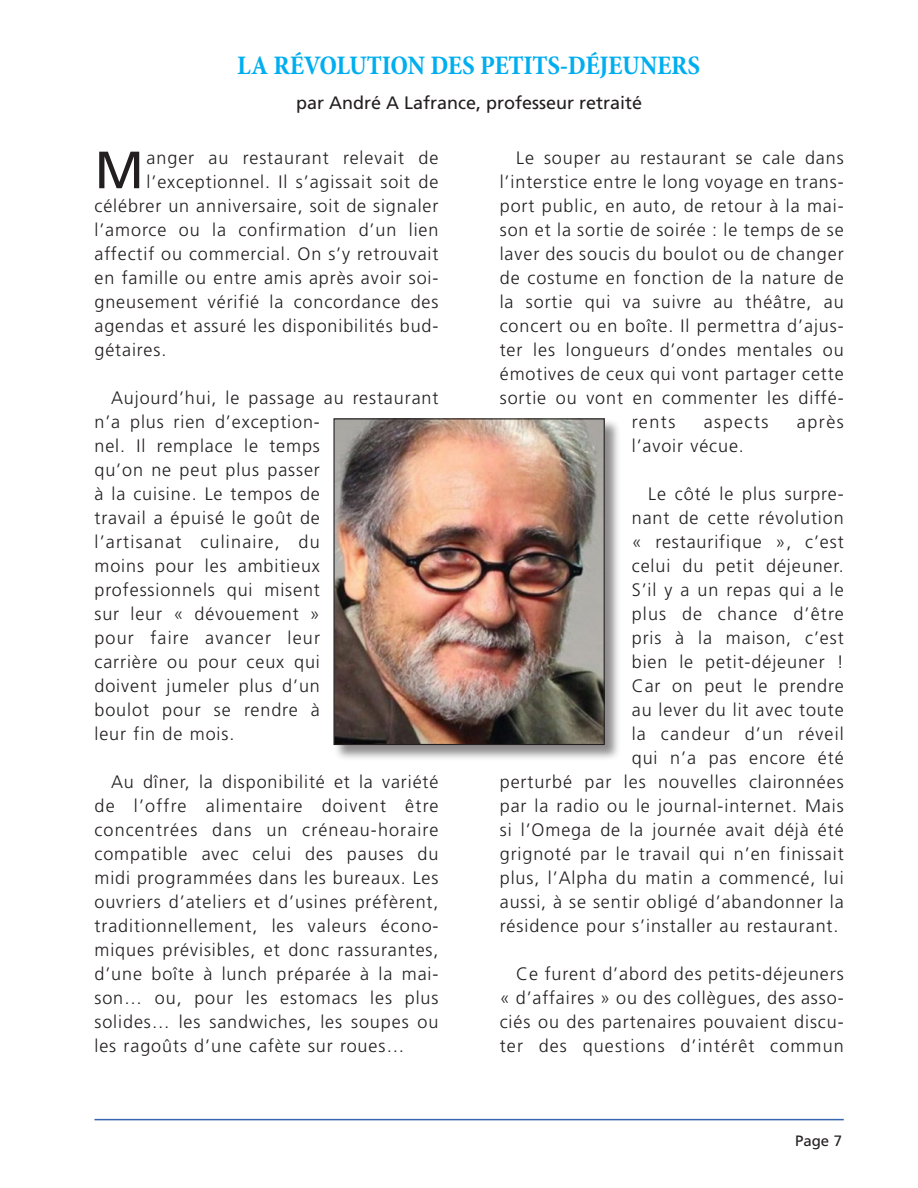
<style>
.page{position:relative;width:918px;height:1188px;background:#fff}
.page>*{position:absolute;margin:0;border:0;box-sizing:border-box;transform-origin:0 0}
.t1{font:52.35px "Frutiger";color:#231f20}
.t2{font:700 condensed 27px "Minion Pro";letter-spacing:-.01em;color:#00aeef}
.t3{font:300 18px/24px "Frutiger";letter-spacing:.05em;color:#231f20;text-align:justify}
.t4{font:18px "Frutiger";color:#231f20}
.t5{font:300 18px "Frutiger";letter-spacing:.08em;color:#231f20}
.t6{font:15px "Frutiger";color:#231f20}
</style>
<div class="page">
<hr style="left:94px;top:1119px;width:750px;height:1px;background:#3965b0">
<div style="left:334px;top:418px;width:287px;height:343px;background:#231f20;opacity:.52"></div>
<img style="left:335px;top:420px;width:268px;height:323px">
<div style="left:333px;top:418px;width:272px;height:327px;border:1px solid #231f20"></div>
<p class="t2" style="left:237px;top:46px;width:464px">LA RÉVOLUTION DES PETITS-DÉJEUNERS</p>
<p class="t4" style="left:296px;top:92px;width:348px">par André A Lafrance, professeur retraité</p>
<p class="t1" style="left:94px;top:139px;width:51px">M</p>
<p class="t3" style="left:147px;top:146px;width:293px">anger au restaurant relevait de</p>
<p class="t3" style="left:147px;top:170px;width:293px">l’exceptionnel. Il s’agissait soit de</p>
<p class="t3" style="left:94px;top:194px;width:346px">célébrer un anniversaire, soit de signaler</p>
<p class="t3" style="left:94px;top:218px;width:346px">l’amorce ou la confirmation d’un lien</p>
<p class="t3" style="left:94px;top:242px;width:345px">affectif ou commercial. On s’y retrouvait</p>
<p class="t3" style="left:94px;top:266px;width:345px">en famille ou entre amis après avoir soi-</p>
<p class="t3" style="left:94px;top:290px;width:345px">gneusement vérifié la concordance des</p>
<p class="t3" style="left:94px;top:314px;width:345px">agendas et assuré les disponibilités bud-</p>
<p class="t3" style="left:94px;top:338px;width:73px">gétaires.</p>
<p class="t3" style="left:94px;top:386px;width:345px;text-align:left;text-indent:16px">Aujourd’hui, le passage au restaurant n’a plus rien d’exception-<br>nel. Il remplace le temps<br>qu’on ne peut plus passer<br>à la cuisine. Le tempos de<br>travail a épuisé le goût de<br>l’artisanat culinaire, du<br>moins pour les ambitieux professionnels qui misent<br>sur leur « dévouement »<br>pour faire avancer leur<br>carrière ou pour ceux qui<br>doivent jumeler plus d’un<br>boulot pour se rendre à<br>leur fin de mois.</p>
<p class="t3" style="left:94px;top:770px;width:346px;text-indent:16px">Au dîner, la disponibilité et la variété de l’offre alimentaire doivent être concentrées dans un créneau-horaire compatible avec celui des pauses du midi programmées dans les bureaux. Les ouvriers d’ateliers et d’usines préfèrent, traditionnellement, les valeurs écono&shy;miques prévisibles, et donc rassurantes, d’une boîte à lunch préparée à la mai&shy;son… ou, pour les estomacs les plus solides… les sandwiches, les soupes ou les ragoûts d’une cafète sur roues…</p>
<p class="t3" style="left:516px;top:146px;width:329px">Le souper au restaurant se cale dans</p>
<p class="t3" style="left:500px;top:170px;width:345px">l’interstice entre le long voyage en trans-</p>
<p class="t3" style="left:500px;top:194px;width:345px">port public, en auto, de retour à la mai-</p>
<p class="t3" style="left:500px;top:218px;width:345px">son et la sortie de soirée : le temps de se</p>
<p class="t3" style="left:500px;top:242px;width:346px">laver des soucis du boulot ou de changer</p>
<p class="t3" style="left:500px;top:266px;width:345px">de costume en fonction de la nature de</p>
<p class="t3" style="left:500px;top:290px;width:345px">la sortie qui va suivre au théâtre, au</p>
<p class="t3" style="left:500px;top:314px;width:345px">concert ou en boîte. Il permettra d’ajus-</p>
<p class="t3" style="left:500px;top:338px;width:346px">ter les longueurs d’ondes mentales ou</p>
<p class="t3" style="left:500px;top:362px;width:345px">émotives de ceux qui vont partager cette</p>
<p class="t3" style="left:500px;top:386px;width:345px">sortie ou vont en commenter les diffé-</p>
<p class="t3" style="left:632px;top:410px;width:45px">rents</p>
<p class="t5" style="left:704px;top:412px;width:66px">aspects</p>
<p class="t3" style="left:797px;top:410px;width:48px">après</p>
<p class="t3" style="left:632px;top:434px;width:114px">l’avoir vécue.</p>
<p class="t3" style="left:500px;top:482px;width:346px;text-align:right">Le côté le plus surpre-<br>nant de cette révolution<br>« restaurifique », c’est<br>celui du petit déjeuner.<br>S’il y a un repas qui a le<br>plus de chance d’être<br>pris à la maison, c’est<br>bien le petit-déjeuner !<br>Car on peut le prendre<br>au lever du lit avec toute<br>la candeur d’un réveil<br>qui n’a pas encore été<br>perturbé par les nouvelles claironnées par la radio ou le journal-internet. Mais si l’Omega de la journée avait déjà été grignoté par le travail qui n’en finissait plus, l’Alpha du matin a commencé, lui aussi, à se sentir obligé d’abandonner la résidence pour s’installer au restaurant.</p>
<p class="t3" style="left:500px;top:962px;width:346px;text-indent:16px">Ce furent d’abord des petits-déjeuners « d’affaires » ou des collègues, des asso&shy;ciés ou des partenaires pouvaient discu&shy;ter des questions d’intérêt commun</p>
<p class="t6" style="left:795px;top:1132px;width:49px">Page 7</p>
</div>
